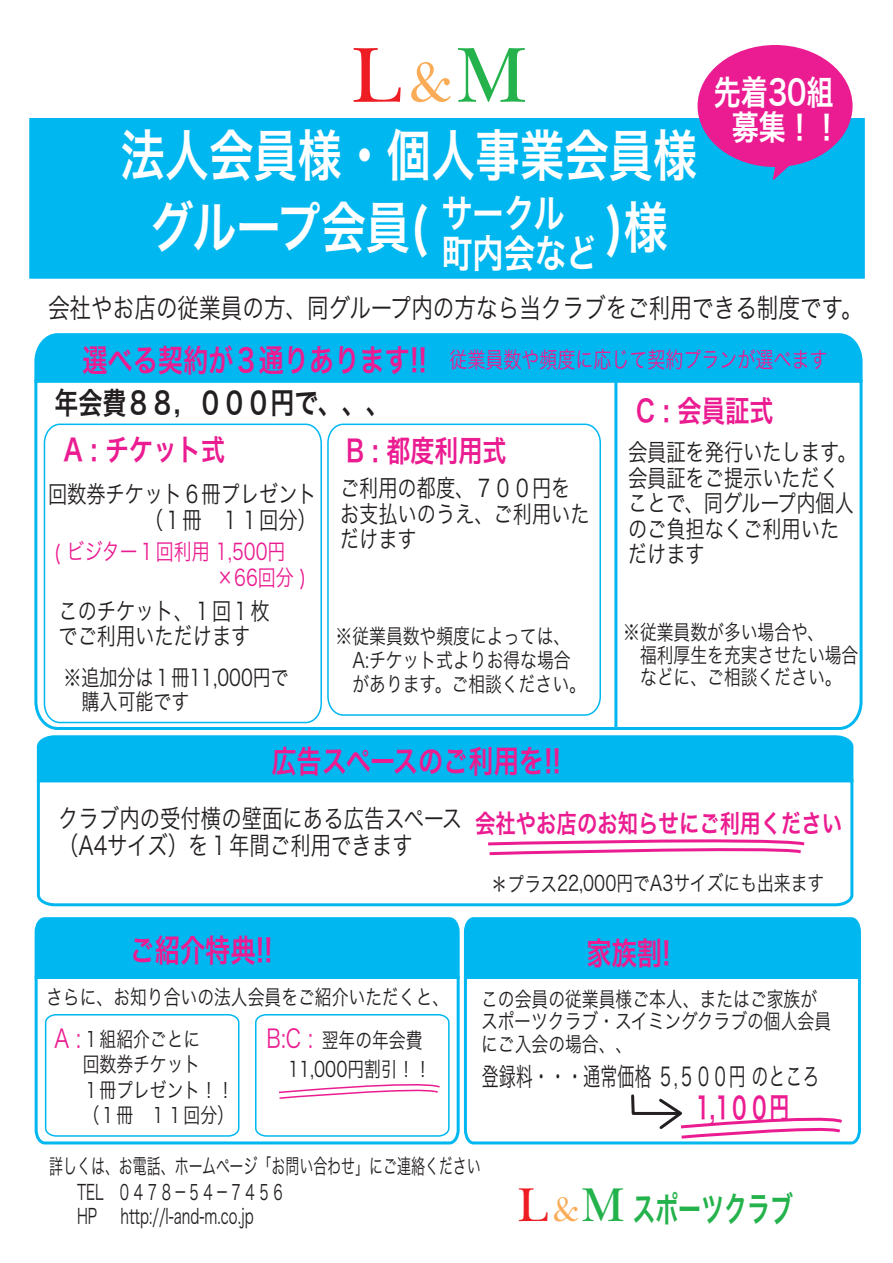
<style>
.page{position:relative;width:893px;height:1263px;background:#fff}
.page>*{position:absolute;margin:0;border:0;box-sizing:border-box;transform-origin:0 0}
.t1{font:81.3px "New Baskerville";color:#ee1d23}
.t2{font:55.5px/72px "Hira Kaku Pro W6";color:#fff;scale:.8 1}
.t3{font:39px "Hira Kaku Pro W6";color:#fff;scale:.8 1}
.t4{font:34.5px "Hira Kaku Pro W6";color:#23b24b;scale:.66 1}
.t5{font:33.9px/35.5px "Hira Kaku Pro W6";color:#fff;text-align:center;scale:.8 1}
.t6{font:31.5px "Hira Kaku Pro W6";color:#eb1c91;scale:.8 1}
.t7{font:30px "Hira Kaku Pro W6";color:#eb1c91;scale:.8 1}
.t8{font:30px "Hira Kaku Pro W6";color:#231f20;scale:.8 1}
.t9{font:30px "Hira Kaku Pro W6";color:#eb1c91;scale:.66 1}
.t10{font:27px "Hira Kaku Pro W3";color:#231f20;scale:.8 1}
.t11{font:25.5px/27px "Hira Kaku Pro W3";color:#231f20;scale:.8 1}
.t12{font:25.5px "Hira Kaku Pro W3";color:#231f20;scale:.66 1}
.t13{font:25.5px "Hira Kaku Pro W6";color:#eb1c91;scale:.8 1}
.t14{font:25.5px "Hira Kaku Pro W3";color:#eb1c91;scale:.8 1}
.t15{font:24px/25.5px "Hira Kaku Pro W3";color:#231f20;scale:.8 1}
.t16{font:22.5px/25.3px "Hira Kaku Pro W3";color:#eb1c91;scale:.8 1}
.t17{font:22.5px/24.2px "Hira Kaku Pro W3";letter-spacing:-.005em;color:#231f20;scale:.8 1}
.t18{font:21px/22.5px "Hira Kaku Pro W3";color:#231f20;scale:.8 1}
.t19{font:21px/26px "Hira Kaku Pro W3";color:#231f20;scale:.66 1}
.s1{font-size:58.5px;color:#faab55}
.s2{color:#23b24b}
.s3{font-family:"New Baskerville";font-size:49.5px;color:#ee1d23}
.s4{font-family:"New Baskerville";font-size:35.7px;color:#faab55}
.s5{font-family:"New Baskerville";font-size:49.5px}
</style>
<div class="page">
<div style="left:36px;top:735px;width:818px;height:43px;background:#00b7f0"></div>
<svg style="left:36px;top:778px;width:818px;height:129px"></svg>
<svg style="left:485px;top:837px;width:323px;height:20px"></svg>
<div style="left:29px;top:118px;width:836px;height:161px;background:#00b7f0;border:2px solid #00b7f0"></div>
<svg style="left:34px;top:980px;width:426px;height:165px"></svg>
<div style="left:34px;top:917px;width:827px;height:63px;background:#00b7f0"></div>
<svg style="left:462px;top:974px;width:399px;height:171px"></svg>
<svg style="left:629px;top:1093px;width:216px;height:47px"></svg>
<svg style="left:44px;top:1013px;width:196px;height:124px"></svg>
<svg style="left:254px;top:1013px;width:196px;height:124px"></svg>
<div style="left:698px;top:45px;width:154px;height:122px;background:#eb1c91;border-radius:50%"></div>
<svg style="left:772px;top:164px;width:27px;height:16px"></svg>
<div style="left:34px;top:333px;width:829px;height:45px;background:#00b7f0"></div>
<svg style="left:34px;top:378px;width:829px;height:352px"></svg>
<h1 class="t1" style="left:352px;top:28px;width:177px">L<span class="s1">&amp;</span><span class="s2">M</span></h1>
<h2 class="t2" style="left:150px;top:117px;width:686px;text-indent:-30px">法人会員様・個人事業会員様グループ会員( <sup>サ</sup></h2>
<h3 class="t3" style="left:473px;top:178px;width:117px">ークル</h3>
<h3 class="t3" style="left:441px;top:218px;width:285px">町内会など <sup>)様</sup></h3>
<h3 class="t5" style="left:714px;top:73px;width:160px">先着30組募集！！</h3>
<p class="t10" style="left:48px;top:283px;width:1020px">会社やお店の従業員の方、同グループ内の方なら当クラブをご利用できる制度です。</p>
<h3 class="t6" style="left:82px;top:332px;width:432px">選べる契約が３通りあります!!</h3>
<h3 class="t8" style="left:54px;top:376px;width:421px">年会費８８，０００円で、、、</h3>
<p class="t16" style="left:450px;top:345px;width:474px">従業員数や頻度に応じて契約プランが選べます</p>
<h3 class="t7" style="left:636px;top:384px;width:173px">C : 会員証式</h3>
<h3 class="t7" style="left:63px;top:422px;width:204px">A : チケット式</h3>
<h3 class="t7" style="left:346px;top:423px;width:202px">B : 都度利用式</h3>
<p class="t15" style="left:48px;top:479px;width:337px;text-align:right">回数券チケット６冊プレゼント（１冊 １１回分）</p>
<p class="t16" style="left:216px;top:538px;width:114px;text-indent:-162px">( ビジター１回利用 1,500円×66回分 )</p>
<p class="t15" style="left:58px;top:596px;width:265px">このチケット、１回１枚でご利用いただけます</p>
<p class="t17" style="left:81px;top:664px;width:261px;text-indent:-18px">※追加分は１冊11,000円で購入可能です</p>
<p class="t15" style="left:340px;top:474px;width:313px">ご利用の都度、７００円をお支払いのうえ、ご利用いただけます</p>
<p class="t18" style="left:352px;top:622px;width:293px;line-height:24px;text-indent:-17px">※従業員数や頻度によっては、<br>A:チケット式よりお得な場合があります。ご相談ください。</p>
<h3 class="t6" style="left:271px;top:732px;width:364px">広告スペースのご利用を!!</h3>
<p class="t15" style="left:628px;top:438px;width:287px">会員証を発行いたします。会員証をご提示いただくことで、同グループ内個人のご負担なくご利用いただけます</p>
<p class="t18" style="left:640px;top:620px;width:274px;text-indent:-17px">※従業員数が多い場合や、<br>福利厚生を充実させたい場合などに、ご相談ください。</p>
<p class="t11" style="left:58px;top:803px;width:507px">クラブ内の受付横の壁面にある広告スペース（A4サイズ）を１年間ご利用できます</p>
<p class="t13" style="left:475px;top:800px;width:460px">会社やお店のお知らせにご利用ください</p>
<p class="t18" style="left:491px;top:871px;width:418px">＊プラス22,000円でA3サイズにも出来ます</p>
<h3 class="t6" style="left:130px;top:922px;width:180px">ご紹介特典!!</h3>
<p class="t18" style="left:322px;top:974px;width:161px;line-height:42.9px;text-indent:-276px">さらに、お知り合いの法人会員をご紹介いただくと、翌年の年会費</p>
<p class="t18" style="left:288px;top:1056px;width:181px">11,000円割引！！</p>
<p class="t14" style="left:54px;top:1016px;width:35px">A :</p>
<p class="t14" style="left:267px;top:1016px;width:60px">B:C :</p>
<p class="t18" style="left:83px;top:1025px;width:190px;line-height:25.5px">１組紹介ごとに<br>回数券チケット<br>１冊プレゼント！！（１冊 １１回分）</p>
<h3 class="t6" style="left:586px;top:924px;width:107px">家族割!</h3>
<p class="t18" style="left:481px;top:986px;width:439px">この会員の従業員様ご本人、またはご家族がスポーツクラブ・スイミングクラブの個人会員にご入会の場合、、</p>
<p class="t12" style="left:482px;top:1053px;width:513px">登録料・・・通常価格５,５００円のところ</p>
<h3 class="t9" style="left:696px;top:1081px;width:143px">1,1００円</h3>
<p class="t19" style="left:77px;top:1152px;width:613px;text-indent:-28px">詳しくは、お電話、ホームページ「お問い合わせ」にご連絡ください<br>TEL ０４７８－５４－７４５６</p>
<p class="t19" style="left:77px;top:1201px;width:269px">HP http://l-and-m.co.jp</p>
<h3 class="t4" style="left:518px;top:1178px;width:418px"><span class="s3">L</span><span class="s4">&amp;</span><span class="s5">M</span> スポーツクラブ</h3>
</div>
